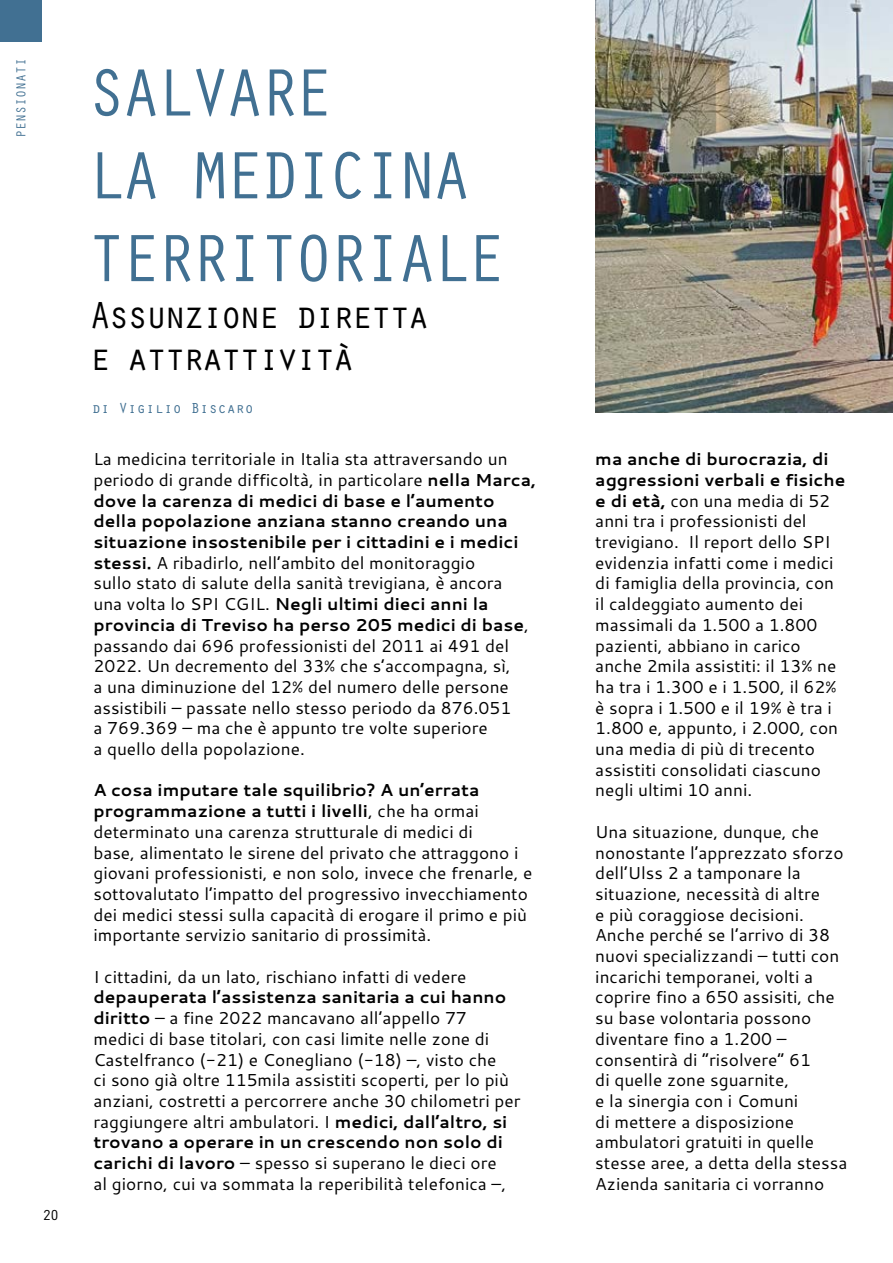
<style>
.page{position:relative;width:893px;height:1263px;background:#fff}
.page>*{position:absolute;margin:0;border:0;box-sizing:border-box;transform-origin:0 0}
.t1{font:69px/82.8px "Orator Std";letter-spacing:-.1em;color:#417092}
.t2{font:39px/42px "Orator Std";letter-spacing:-.1em;color:#000;scale:.96 1}
.t3{font:17.25px/20.7px "Cantarell";color:#000}
.t4{font:15px "Orator Std";color:#417092}
.t5{font:15px "Orator Std";color:#000}
.t6{font:13.5px "Orator Std";color:#417092}
.s1{font-weight:700}
</style>
<div class="page">
<div style="left:0;top:0;width:42px;height:42px;background:#417092"></div>
<img style="left:595px;top:0;width:298px;height:413px">
<p class="t6" style="left:11px;top:138px;width:82px;rotate:-90deg">PENSIONATI</p>
<h1 class="t1" style="left:86px;top:48px;width:422px">SALVARE<br>LA MEDICINA<br>TERRITORIALE</h1>
<h2 class="t2" style="left:89px;top:292px;width:356px">Assunzione diretta e attrattività</h2>
<p class="t4" style="left:92px;top:397px;width:164px">di Vigilio Biscaro</p>
<p class="t5" style="left:43px;top:1204px;width:18px">20</p>
<p class="t3" style="left:93px;top:448px;width:444px">La medicina territoriale in Italia sta attraversando un periodo di grande difficoltà, in particolare <span class="s1">nella Marca, dove la carenza di medici di base e l’aumento della popolazione anziana stanno creando una situazione insostenibile per i cittadini e i medici stessi.</span> A ribadirlo, nell’ambito del monitoraggio<br>sullo stato di salute della sanità trevigiana, è ancora<br>una volta lo SPI CGIL. <span class="s1">Negli ultimi dieci anni la provincia di Treviso ha perso 205 medici di base</span>, passando dai 696 professionisti del 2011 ai 491 del 2022. Un decremento del 33% che s’accompagna, sì,<br>a una diminuzione del 12% del numero delle persone assistibili – passate nello stesso periodo da 876.051<br>a 769.369 – ma che è appunto tre volte superiore<br>a quello della popolazione.</p>
<p class="t3" style="left:93px;top:779px;width:441px"><span class="s1">A cosa imputare tale squilibrio? A un’errata programmazione a tutti i livelli</span>, che ha ormai determinato una carenza strutturale di medici di<br>base, alimentato le sirene del privato che attraggono i giovani professionisti, e non solo, invece che frenarle, e sottovalutato l’impatto del progressivo invecchiamento dei medici stessi sulla capacità di erogare il primo e più importante servizio sanitario di prossimità.</p>
<p class="t3" style="left:93px;top:966px;width:375px">I cittadini, da un lato, rischiano infatti di vedere</p>
<p class="t3" style="left:93px;top:986px;width:428px"><span class="s1">depauperata l’assistenza sanitaria a cui hanno diritto</span> – a fine 2022 mancavano all’appello 77 medici di base titolari, con casi limite nelle zone di Castelfranco (-21) e Conegliano (-18) –, visto che<br>ci sono già oltre 115mila assistiti scoperti, per lo più anziani, costretti a percorrere anche 30 chilometri per raggiungere altri ambulatori. I <span class="s1">medici, dall’altro, si trovano a operare in un crescendo non solo di carichi di lavoro</span> – spesso si superano le dieci ore<br>al giorno, cui va sommata la reperibilità telefonica –,</p>
<p class="t3" style="left:595px;top:448px;width:252px"><span class="s1">ma anche di burocrazia, di aggressioni verbali e fisiche e di età,</span> con una media di 52 anni tra i professionisti del trevigiano. Il report dello SPI evidenzia infatti come i medici di famiglia della provincia, con il caldeggiato aumento dei massimali da 1.500 a 1.800 pazienti, abbiano in carico anche 2mila assistiti: il 13% ne ha tra i 1.300 e i 1.500, il 62% è sopra i 1.500 e il 19% è tra i<br>1.800 e, appunto, i 2.000, con una media di più di trecento assistiti consolidati ciascuno negli ultimi 10 anni.</p>
<p class="t3" style="left:595px;top:821px;width:253px">Una situazione, dunque, che nonostante l’apprezzato sforzo dell’Ulss 2 a tamponare la situazione, necessità di altre<br>e più coraggiose decisioni.<br>Anche perché se l’arrivo di 38 nuovi specializzandi – tutti con incarichi temporanei, volti a coprire fino a 650 assisiti, che su base volontaria possono diventare fino a 1.200 – consentirà di “risolvere“ 61<br>di quelle zone sguarnite,<br>e la sinergia con i Comuni<br>di mettere a disposizione ambulatori gratuiti in quelle stesse aree, a detta della stessa<br>Azienda sanitaria ci vorranno</p>
</div>
